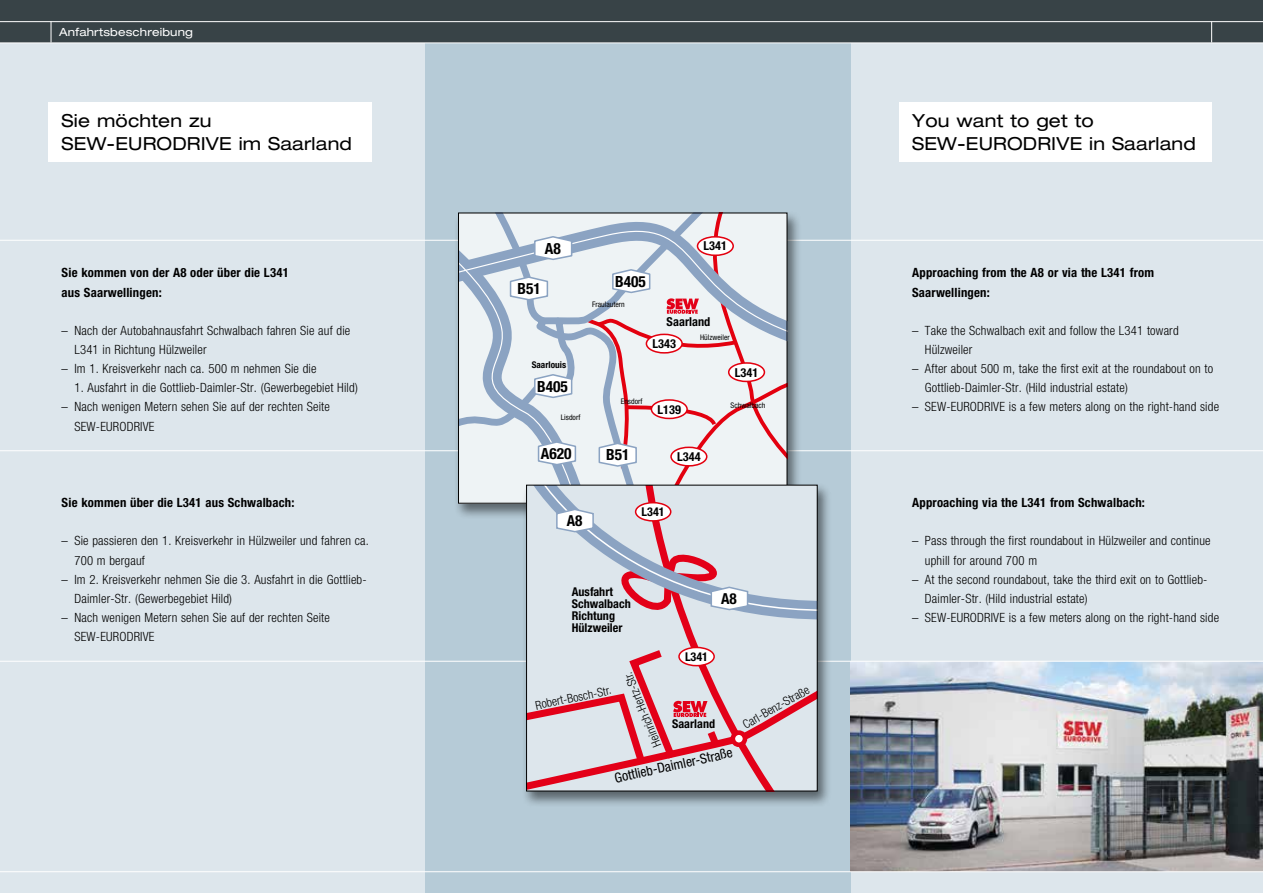
<style>
.page{position:relative;width:1263px;height:893px;background:#dde6ec}
.page>*{position:absolute;margin:0;border:0;box-sizing:border-box;transform-origin:0 0}
.t1{font:expanded 18px/22.5px "Helvetica Neue LT Pro";letter-spacing:.01em;color:#000}
.t2{font:700 condensed 15.45px "Helvetica Neue LT Pro";color:#000}
.t3{font:700 condensed 15.15px "Helvetica Neue LT Pro";color:#000}
.t4{font:condensed 13.65px "Helvetica Neue LT Pro";color:#000}
.t5{font:300 condensed 12.75px/19.2px "Helvetica Neue LT Pro";letter-spacing:.015em;color:#000}
.t6{font:700 condensed 12.75px/19.2px "Helvetica Neue LT Pro";letter-spacing:.015em;color:#000}
.t7{font:700 condensed 12.3px "Helvetica Neue LT Pro";letter-spacing:.005em;color:#000}
.t8{font:700 condensed 12.15px/12.1px "Helvetica Neue LT Pro";letter-spacing:.005em;color:#000}
.t9{font:300 condensed 12.15px "Helvetica Neue LT Pro";color:#000}
.t10{font:expanded 11.25px "Helvetica Neue LT Pro";letter-spacing:.015em;color:#fff}
.t11{font:700 condensed 9.3px "Helvetica Neue LT Pro";letter-spacing:.005em;color:#000}
.t12{font:condensed 7.65px "Helvetica Neue LT Pro";letter-spacing:.005em;color:#000}
</style>
<div class="page">
<div style="left:425px;top:0;width:425px;height:893px;background:#b6cbd7"></div>
<div style="left:0;top:0;width:1263px;height:43px;background:#384347"></div>
<hr style="left:0;top:240px;width:1263px;height:1px;background:#fff">
<hr style="left:0;top:450px;width:1263px;height:1px;background:#fff">
<div style="left:49px;top:102px;width:323px;height:60px;background:#fff"></div>
<hr style="left:0;top:21px;width:1263px;height:1px;background:#fff">
<svg style="left:51px;top:21px;width:1px;height:22px"></svg>
<svg style="left:1211px;top:22px;width:1px;height:21px"></svg>
<hr style="left:0;top:43px;width:1263px;height:1px;background:#fff">
<div style="left:899px;top:102px;width:313px;height:60px;background:#fff"></div>
<img style="left:850px;top:662px;width:413px;height:209px">
<hr style="left:0;top:661px;width:1263px;height:1px;background:#fff">
<hr style="left:0;top:871px;width:1263px;height:1px;background:#fff">
<div style="left:522px;top:483px;width:309px;height:324px;background:#000;opacity:.5"></div>
<svg style="left:458px;top:213px;width:359px;height:578px;background:#d5d2da"></svg>
<div style="left:733px;top:733px;width:12px;height:12px;background:#fff;border-radius:50%"></div>
<div style="left:730px;top:730px;width:17px;height:17px;border:5px solid #e30018;border-radius:50%"></div>
<div style="left:526px;top:485px;width:292px;height:306px;border:1px solid #000"></div>
<p class="t10" style="left:59px;top:25px;width:135px">Anfahrtsbeschreibung</p>
<h1 class="t1" style="left:62px;top:109px;width:292px">Sie möchten zu<br>SEW-EURODRIVE im Saarland</h1>
<p class="t6" style="left:62px;top:263px;width:229px">Sie kommen von der A8 oder über die L341 aus Saarwellingen:</p>
<p class="t5" style="left:74px;top:321px;width:277px;text-indent:-13px">– Nach der Autobahnausfahrt Schwalbach fahren Sie auf die<br>L341 in Richtung Hülzweiler</p>
<p class="t5" style="left:62px;top:359px;width:256px">– Im 1. Kreisverkehr nach ca. 500 m nehmen Sie die</p>
<p class="t5" style="left:74px;top:378px;width:285px">1. Ausfahrt in die Gottlieb-Daimler-Str. (Gewerbegebiet Hild)</p>
<p class="t5" style="left:74px;top:397px;width:257px;text-indent:-13px">– Nach wenigen Metern sehen Sie auf der rechten Seite<br>SEW-EURODRIVE</p>
<p class="t6" style="left:62px;top:493px;width:234px">Sie kommen über die L341 aus Schwalbach:</p>
<p class="t5" style="left:74px;top:531px;width:296px;text-indent:-13px">– Sie passieren den 1. Kreisverkehr in Hülzweiler und fahren ca.<br>700 m bergauf</p>
<p class="t5" style="left:74px;top:569px;width:294px;text-indent:-13px">– Im 2. Kreisverkehr nehmen Sie die 3. Ausfahrt in die Gottlieb-<br>Daimler-Str. (Gewerbegebiet Hild)</p>
<p class="t5" style="left:74px;top:608px;width:257px;text-indent:-13px">– Nach wenigen Metern sehen Sie auf der rechten Seite<br>SEW-EURODRIVE</p>
<p class="t2" style="left:545px;top:239px;width:17px">A8</p>
<p class="t2" style="left:517px;top:279px;width:25px">B51</p>
<p class="t11" style="left:532px;top:359px;width:36px">Saarlouis</p>
<p class="t2" style="left:537px;top:377px;width:32px">B405</p>
<p class="t12" style="left:561px;top:413px;width:21px">Lisdorf</p>
<p class="t2" style="left:541px;top:444px;width:32px">A620</p>
<p class="t2" style="left:615px;top:272px;width:32px">B405</p>
<p class="t12" style="left:592px;top:300px;width:34px">Fraulautern</p>
<p class="t7" style="left:704px;top:238px;width:25px">L341</p>
<p class="t7" style="left:667px;top:314px;width:45px">Saarland</p>
<p class="t7" style="left:652px;top:337px;width:25px">L343</p>
<p class="t12" style="left:621px;top:397px;width:23px">Ensdorf</p>
<p class="t7" style="left:657px;top:402px;width:25px">L139</p>
<p class="t12" style="left:700px;top:333px;width:31px">Hülzweiler</p>
<p class="t7" style="left:735px;top:365px;width:25px">L341</p>
<p class="t12" style="left:731px;top:400px;width:36px">Schwalbach</p>
<p class="t2" style="left:606px;top:446px;width:25px">B51</p>
<p class="t7" style="left:677px;top:449px;width:25px">L344</p>
<p class="t3" style="left:567px;top:512px;width:17px">A8</p>
<p class="t8" style="left:642px;top:506px;width:25px">L341</p>
<p class="t8" style="left:572px;top:585px;width:61px">Ausfahrt<br>Schwalbach<br>Richtung<br>Hülzweiler</p>
<p class="t3" style="left:721px;top:589px;width:17px">A8</p>
<p class="t8" style="left:685px;top:651px;width:25px">L341</p>
<p class="t9" style="left:651px;top:749px;width:81px;rotate:-112deg">Heinrich-Hertz-Str.</p>
<p class="t9" style="left:534px;top:699px;width:79px;rotate:-12deg">Robert-Bosch-Str.</p>
<p class="t8" style="left:672px;top:718px;width:45px">Saarland</p>
<p class="t7" style="left:634px;top:718px;width:62px">Schwalbach</p>
<p class="t4" style="left:613px;top:771px;width:122px;rotate:-13deg">Gottlieb-Daimler-Straße</p>
<p class="t9" style="left:740px;top:719px;width:76px;rotate:-29deg">Carl-Benz-Straße</p>
<h1 class="t1" style="left:912px;top:109px;width:285px">You want to get to<br>SEW-EURODRIVE in Saarland</h1>
<p class="t6" style="left:912px;top:263px;width:243px">Approaching from the A8 or via the L341 from<br>Saarwellingen:</p>
<p class="t5" style="left:925px;top:321px;width:255px;text-indent:-13px">– Take the Schwalbach exit and follow the L341 toward<br>Hülzweiler</p>
<p class="t5" style="left:925px;top:359px;width:290px;text-indent:-13px">– After about 500 m, take the first exit at the roundabout on to<br>Gottlieb-Daimler-Str. (Hild industrial estate)</p>
<p class="t5" style="left:912px;top:397px;width:308px">– SEW-EURODRIVE is a few meters along on the right-hand side</p>
<p class="t6" style="left:912px;top:493px;width:234px">Approaching via the L341 from Schwalbach:</p>
<p class="t5" style="left:925px;top:531px;width:287px;text-indent:-13px">– Pass through the first roundabout in Hülzweiler and continue uphill for around 700 m</p>
<p class="t5" style="left:925px;top:569px;width:284px;text-indent:-13px">– At the second roundabout, take the third exit on to Gottlieb-<br>Daimler-Str. (Hild industrial estate)</p>
<p class="t5" style="left:912px;top:608px;width:308px">– SEW-EURODRIVE is a few meters along on the right-hand side</p>
</div>
